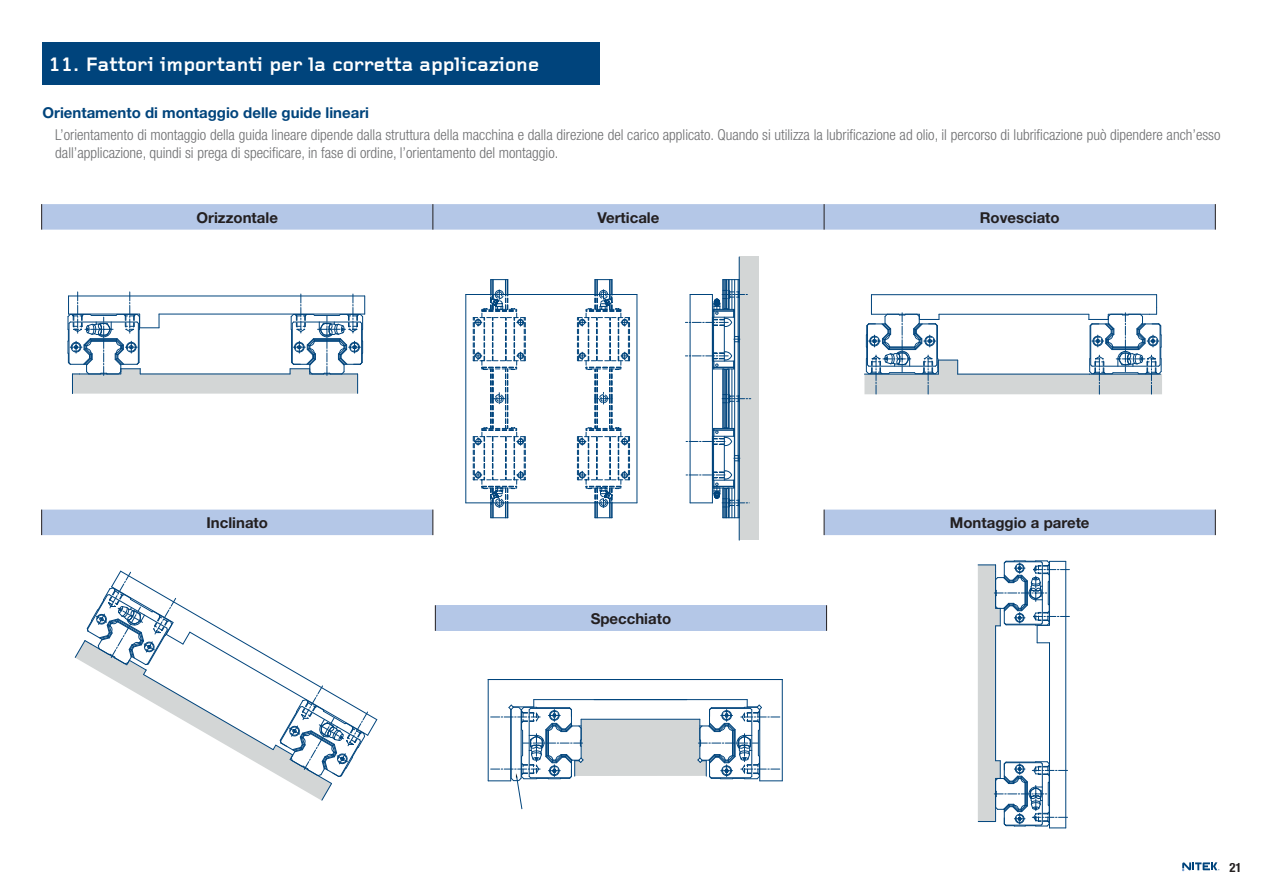
<style>
.page{position:relative;width:1263px;height:893px;background:#fff}
.page>*{position:absolute;margin:0;border:0;box-sizing:border-box;transform-origin:0 0}
.t1{font:700 20.25px "Foundry Gridnik";color:#fff}
.t2{font:300 condensed 15px/18px "Helvetica Neue";color:#6d6e70}
.t3{font:700 15px "Helvetica Neue";color:#231f20}
.t4{font:700 15px "Helvetica Neue";color:#00447c}
.t5{font:700 condensed 12.75px "Helvetica Neue";color:#231f20}
</style>
<div class="page">
<svg style="left:1182px;top:862px;width:37px;height:9px"></svg>
<div style="left:43px;top:43px;width:557px;height:42px;background:#00447c"></div>
<div style="left:739px;top:257px;width:19px;height:283px;background:#d3d6d6"></div>
<hr style="left:739px;top:257px;width:1px;height:283px;background:#00447c">
<div style="left:41px;top:204px;width:1175px;height:26px;background:#b4c7e7"></div>
<hr style="left:782px;top:679px;width:1px;height:102px;background:#00447c">
<hr style="left:594px;top:699px;width:153px;height:1px;background:#00447c">
<hr style="left:488px;top:679px;width:1px;height:102px;background:#00447c">
<hr style="left:534px;top:699px;width:153px;height:1px;background:#00447c">
<hr style="left:488px;top:679px;width:294px;height:1px;background:#00447c">
<svg style="left:488px;top:700px;width:294px;height:109px"></svg>
<svg style="left:978px;top:560px;width:91px;height:268px"></svg>
<svg style="left:74px;top:570px;width:304px;height:231px"></svg>
<svg style="left:41px;top:279px;width:1175px;height:256px"></svg>
<div style="left:435px;top:605px;width:391px;height:26px;background:#b4c7e7"></div>
<svg style="left:435px;top:605px;width:1px;height:26px"></svg>
<svg style="left:826px;top:605px;width:1px;height:26px"></svg>
<h1 class="t1" style="left:49px;top:58px;width:492px">11. Fattori importanti per la corretta applicazione</h1>
<p class="t4" style="left:43px;top:107px;width:328px">Orientamento di montaggio delle guide lineari</p>
<p class="t2" style="left:55px;top:127px;width:1167px">L’orientamento di montaggio della guida lineare dipende dalla struttura della macchina e dalla direzione del carico applicato. Quando si utilizza la lubrificazione ad olio, il percorso di lubrificazione può dipendere anch’esso dall’applicazione, quindi si prega di specificare, in fase di ordine, l’orientamento del montaggio.</p>
<p class="t3" style="left:197px;top:212px;width:83px">Orizzontale</p>
<p class="t3" style="left:597px;top:212px;width:63px">Verticale</p>
<p class="t3" style="left:980px;top:212px;width:81px">Rovesciato</p>
<p class="t3" style="left:206px;top:517px;width:63px">Inclinato</p>
<p class="t3" style="left:950px;top:517px;width:141px">Montaggio a parete</p>
<p class="t3" style="left:591px;top:613px;width:82px">Specchiato</p>
<p class="t5" style="left:1229px;top:863px;width:14px">21</p>
</div>
